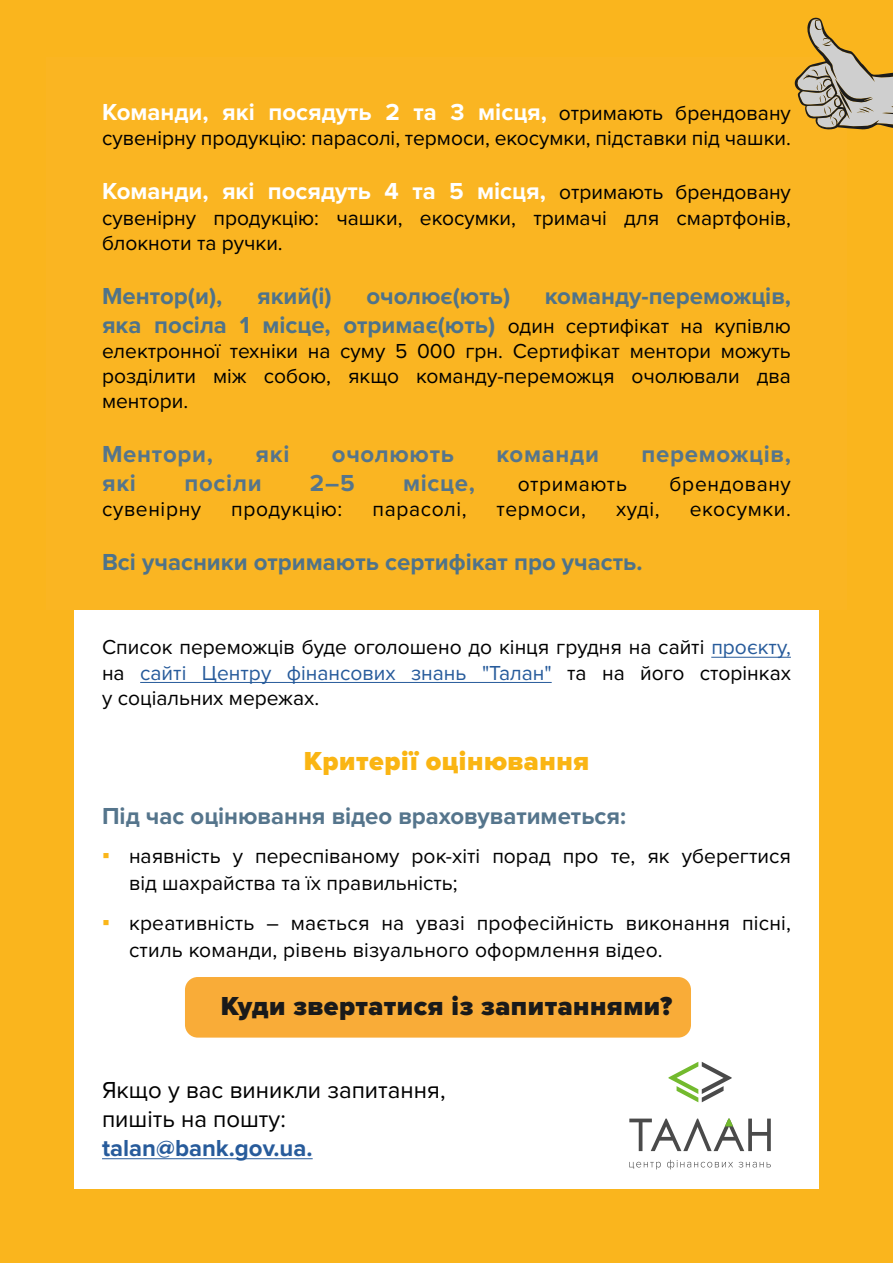
<style>
.page{position:relative;width:893px;height:1263px;background:#fab51d}
.page>*{position:absolute;margin:0;border:0;box-sizing:border-box;transform-origin:0 0}
.t1{font:900 27px "Proxima Nova";letter-spacing:.02em;color:#1a1a1a}
.t2{font:900 27px "Proxima Nova";letter-spacing:.02em;color:#fab513}
.t3{font:700 24px/28.8px "Proxima Nova";color:#4f738a;text-align:right}
.t4{font:700 24px "Proxima Nova";color:#fff}
.t5{font:700 24px "Proxima Nova";letter-spacing:.03em;color:#55758c}
.t6{font:700 24px "Proxima Nova";color:#55758c}
.t7{font:24px/28.8px "Proxima Nova";color:#000}
.t8{font:700 24px "Proxima Nova";color:#275b9b}
.t9{font:21px/25.2px "Proxima Nova";color:#000}
.t10{font:21px "Proxima Nova";letter-spacing:.03em;color:#000}
.s1{font-weight:400;font-size:21px;color:#000}
.s2{color:#275b9b}
.s3{font-family:"Arial";font-size:22.5px;color:#fab61b}
</style>
<div class="page">
<div style="left:74px;top:74px;width:745px;height:1114px;background:#fff"></div>
<div style="left:46px;top:57px;width:800px;height:553px;background:#fab522"></div>
<div style="left:185px;top:977px;width:506px;height:60px;background:#f9ac38;border-radius:13px"></div>
<hr style="left:711px;top:657px;width:80px;height:1px;background:#275b9b">
<hr style="left:140px;top:682px;width:412px;height:1px;background:#275b9b">
<hr style="left:102px;top:1158px;width:211px;height:1px;background:#275b9b">
<svg style="left:668px;top:1062px;width:64px;height:40px"></svg>
<svg style="left:629px;top:1118px;width:142px;height:33px"></svg>
<svg style="left:629px;top:1162px;width:32px;height:7px"></svg>
<svg style="left:667px;top:1160px;width:66px;height:9px"></svg>
<svg style="left:739px;top:1162px;width:32px;height:5px"></svg>
<svg style="left:794px;top:17px;width:99px;height:113px"></svg>
<p class="t4" style="left:102px;top:98px;width:690px">Команди, які посядуть 2 та 3 місця, <span class="s1">отримають брендовану</span></p>
<p class="t9" style="left:102px;top:126px;width:690px">сувенірну продукцію: парасолі, термоси, екосумки, підставки під чашки.</p>
<p class="t4" style="left:102px;top:177px;width:690px">Команди, які посядуть 4 та 5 місця, <span class="s1">отримають брендовану</span></p>
<p class="t9" style="left:102px;top:205px;width:690px">сувенірну продукцію: чашки, екосумки, тримачі для смартфонів, блокноти та ручки.</p>
<p class="t3" style="left:102px;top:282px;width:122px">Ментор(и),</p>
<p class="t3" style="left:257px;top:282px;width:76px">який(і)</p>
<p class="t3" style="left:366px;top:282px;width:145px">очолює(ють)</p>
<p class="t3" style="left:102px;top:282px;width:690px">команду-переможців,<br>яка посіла 1 місце, отримає(ють) <span class="s1">один сертифікат на купівлю</span></p>
<p class="t9" style="left:102px;top:339px;width:690px;text-align:justify">електронної техніки на суму 5 000 грн. Сертифікат ментори можуть розділити між собою, якщо команду-переможця очолювали два ментори.</p>
<p class="t5" style="left:102px;top:440px;width:112px">Ментори,</p>
<p class="t5" style="left:255px;top:440px;width:35px">які</p>
<p class="t5" style="left:332px;top:440px;width:124px">очолюють</p>
<p class="t5" style="left:497px;top:440px;width:104px">команди</p>
<p class="t5" style="left:641px;top:440px;width:151px">переможців,</p>
<p class="t5" style="left:102px;top:469px;width:35px">які</p>
<p class="t5" style="left:184px;top:469px;width:79px">посіли</p>
<p class="t5" style="left:310px;top:469px;width:46px">2–5</p>
<p class="t5" style="left:403px;top:469px;width:73px">місце,</p>
<p class="t10" style="left:518px;top:472px;width:111px">отримають</p>
<p class="t10" style="left:670px;top:472px;width:123px">брендовану</p>
<p class="t10" style="left:102px;top:497px;width:101px">сувенірну</p>
<p class="t10" style="left:231px;top:497px;width:113px">продукцію:</p>
<p class="t10" style="left:372px;top:497px;width:96px">парасолі,</p>
<p class="t10" style="left:497px;top:497px;width:91px">термоси,</p>
<p class="t9" style="left:616px;top:497px;width:45px">худі,</p>
<p class="t10" style="left:690px;top:497px;width:103px">екосумки.</p>
<p class="t3" style="left:102px;top:549px;width:542px">Всі учасники отримають сертифікат про участь.</p>
<p class="t9" style="left:102px;top:635px;width:690px;text-align:justify">Список переможців буде оголошено до кінця грудня на сайті <span class="s2">проєкту, </span>на <span class="s2">сайті Центру фінансових знань "Талан"</span> та на його сторінках у соціальних мережах.</p>
<p class="t2" style="left:304px;top:744px;width:287px">Критерії оцінювання</p>
<p class="t6" style="left:102px;top:801px;width:526px">Під час оцінювання відео враховуватиметься:</p>
<p class="t9" style="left:129px;top:843px;width:663px;line-height:27px;text-indent:-27px"><span class="s3">▪</span> наявність у переспіваному рок-хіті порад про те, як уберегтися від шахрайства та їх правильність;</p>
<p class="t9" style="left:129px;top:910px;width:663px;line-height:27px;text-indent:-27px"><span class="s3">▪</span> креативність – мається на увазі професійність виконання пісні, стиль команди, рівень візуального оформлення відео.</p>
<p class="t1" style="left:221px;top:989px;width:453px">Куди звертатися із запитаннями?</p>
<p class="t7" style="left:102px;top:1076px;width:345px">Якщо у вас виникли запитання, пишіть на пошту:</p>
<p class="t8" style="left:102px;top:1133px;width:212px">talan@bank.gov.ua.</p>
</div>
